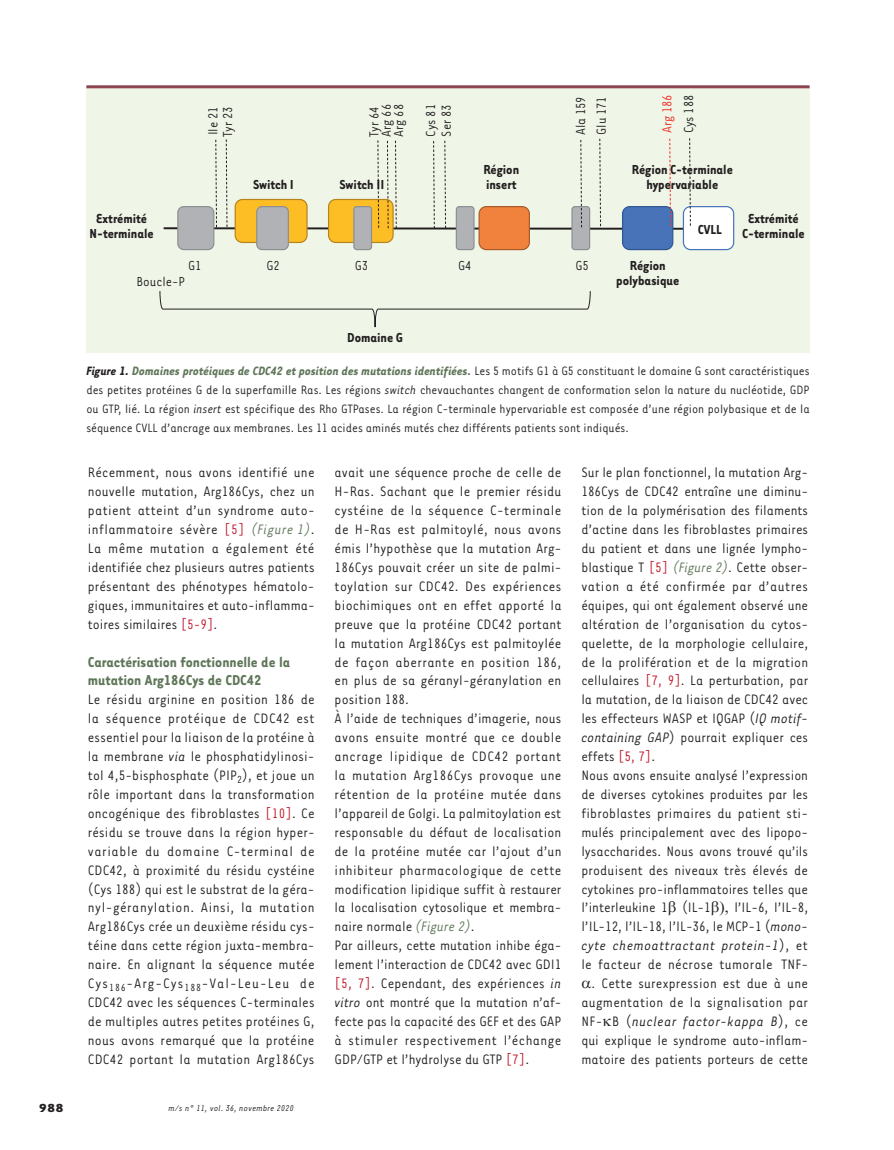
<style>
.page{position:relative;width:894px;height:1150px;background:#fff}
.page>*{position:absolute;margin:0;border:0;box-sizing:border-box;transform-origin:0 0}
.t1{font:700 16.5px/18.9px "Tarzana Narrow";color:#5f7659}
.t2{font:15.75px/18.9px "Tarzana Narrow";letter-spacing:.005em;color:#231f20}
.t3{font:700 15px/15px "Tarzana Narrow";color:#231f20;text-align:center}
.t4{font:15px "Tarzana Narrow";color:#231f20}
.t5{font:15px "Tarzana Narrow";color:#ee2f24}
.t6{font:13.95px/18.9px "Tarzana Narrow";color:#231f20;text-align:justify}
.t7{font:700 13.5px "Tarzana Wide";color:#231f20}
.t8{font:italic 9.75px "Tarzana Narrow";letter-spacing:.025em;color:#231f20}
.s1{font-weight:700;font-style:italic}
.s2{font-weight:700;font-style:italic;color:#5f7659}
.s3{font-style:italic}
.s4{color:#bf182a}
.s5{font-style:italic;color:#5f7659}
</style>
<div class="page">
<div style="left:86px;top:88px;width:723px;height:265px;background:#eff6e8"></div>
<div style="left:328px;top:199px;width:65px;height:43px;background:#fdbd25;border-radius:7px"></div>
<div style="left:328px;top:199px;width:65px;height:44px;border:1px solid #b6851b;border-radius:7px"></div>
<div style="left:235px;top:199px;width:72px;height:43px;background:#fdbd25;border-radius:7px"></div>
<div style="left:234px;top:199px;width:73px;height:44px;border:1px solid #b6851b;border-radius:7px"></div>
<div style="left:622px;top:206px;width:50px;height:43px;background:#4973b9;border-radius:7px"></div>
<div style="left:622px;top:206px;width:51px;height:44px;border:1px solid #2e5792;border-radius:7px"></div>
<div style="left:178px;top:206px;width:36px;height:43px;background:#b1b2b6;border-radius:6px"></div>
<div style="left:177px;top:206px;width:37px;height:44px;border:1px solid #8d8f92;border-radius:6px"></div>
<div style="left:257px;top:206px;width:31px;height:43px;background:#b1b2b6;border-radius:5px"></div>
<div style="left:256px;top:206px;width:33px;height:44px;border:1px solid #8d8f92;border-radius:5px"></div>
<div style="left:354px;top:206px;width:17px;height:43px;background:#b1b2b6;border-radius:3px"></div>
<div style="left:353px;top:206px;width:19px;height:44px;border:1px solid #8d8f92;border-radius:3px"></div>
<svg style="left:159px;top:291px;width:431px;height:36px"></svg>
<div style="left:479px;top:206px;width:50px;height:43px;background:#f1823e;border-radius:7px"></div>
<div style="left:478px;top:206px;width:52px;height:44px;border:1px solid #a95b2a;border-radius:7px"></div>
<div style="left:683px;top:206px;width:50px;height:43px;background:#fff;border-radius:7px"></div>
<div style="left:682px;top:206px;width:52px;height:44px;border:1px solid #4973b9;border-radius:7px"></div>
<div style="left:456px;top:206px;width:18px;height:43px;background:#b1b2b6;border-radius:3px"></div>
<div style="left:455px;top:206px;width:19px;height:44px;border:1px solid #8d8f92;border-radius:3px"></div>
<div style="left:572px;top:206px;width:17px;height:43px;background:#b1b2b6;border-radius:3px"></div>
<div style="left:571px;top:206px;width:19px;height:44px;border:1px solid #8d8f92;border-radius:3px"></div>
<svg style="left:163px;top:138px;width:572px;height:93px"></svg>
<hr style="left:86px;top:85px;width:723px;height:3px;background:#8d454f">
<p class="t4" style="left:204px;top:135px;width:30px;rotate:-90deg">Ile 21</p>
<p class="t4" style="left:571px;top:135px;width:40px;rotate:-90deg">Ala 159</p>
<p class="t4" style="left:377px;top:136px;width:34px;rotate:-90deg">Arg 66</p>
<p class="t4" style="left:389px;top:136px;width:34px;rotate:-90deg">Arg 68</p>
<p class="t4" style="left:421px;top:136px;width:34px;rotate:-90deg">Cys 81</p>
<p class="t4" style="left:437px;top:136px;width:33px;rotate:-90deg">Ser 83</p>
<p class="t4" style="left:365px;top:136px;width:31px;rotate:-90deg">Tyr 64</p>
<p class="t4" style="left:218px;top:136px;width:31px;rotate:-90deg">Tyr 23</p>
<p class="t4" style="left:592px;top:135px;width:40px;rotate:-90deg">Glu 171</p>
<p class="t3" style="left:89px;top:210px;width:66px">Extrémité<br>N-terminale</p>
<p class="t4" style="left:188px;top:256px;width:15px">G1</p>
<p class="t4" style="left:136px;top:272px;width:50px">Boucle-P</p>
<p class="t3" style="left:483px;top:161px;width:37px">Région</p>
<p class="t3" style="left:253px;top:177px;width:42px">Switch I</p>
<p class="t3" style="left:339px;top:177px;width:46px">Switch II</p>
<p class="t3" style="left:486px;top:176px;width:32px">insert</p>
<p class="t4" style="left:266px;top:256px;width:15px">G2</p>
<p class="t4" style="left:355px;top:256px;width:15px">G3</p>
<p class="t4" style="left:458px;top:256px;width:15px">G4</p>
<p class="t4" style="left:575px;top:256px;width:15px">G5</p>
<p class="t5" style="left:658px;top:133px;width:40px;rotate:-90deg">Arg 186</p>
<p class="t4" style="left:679px;top:133px;width:40px;rotate:-90deg">Cys 188</p>
<p class="t3" style="left:631px;top:161px;width:102px">Région C-terminale hypervariable</p>
<p class="t3" style="left:616px;top:257px;width:65px">Région polybasique</p>
<p class="t3" style="left:698px;top:221px;width:25px">CVLL</p>
<p class="t3" style="left:742px;top:210px;width:64px">Extrémité<br>C-terminale</p>
<p class="t3" style="left:347px;top:329px;width:57px">Domaine G</p>
<p class="t6" style="left:86px;top:360px;width:724px"><span class="s1">Figure 1.</span> <span class="s2">Domaines protéiques de CDC42 et position des mutations identifiées.</span> Les 5 motifs G1 à G5 constituant le domaine G sont caractéristiques des petites protéines G de la superfamille Ras. Les régions <span class="s3">switch</span> chevauchantes changent de conformation selon la nature du nucléotide, GDP ou GTP, lié. La région <span class="s3">insert</span> est spécifique des Rho GTPases. La région C-terminale hypervariable est composée d’une région polybasique et de la séquence CVLL d’ancrage aux membranes. Les 11 acides aminés mutés chez différents patients sont indiqués.</p>
<p class="t2" style="left:88px;top:462px;width:228px;text-align:justify">Récemment, nous avons identifié une nouvelle mutation, Arg186Cys, chez un patient atteint d’un syndrome auto&shy;inflammatoire sévère <span class="s4">[5]</span> <span class="s5">(Figure 1)</span>.<br>La même mutation a également été identifiée chez plusieurs autres patients présentant des phénotypes hématolo&shy;giques, immunitaires et auto-inflamma&shy;toires similaires <span class="s4">[5-9]</span>.</p>
<p class="t1" style="left:88px;top:651px;width:204px">Caractérisation fonctionnelle de la mutation Arg186Cys de CDC42</p>
<p class="t2" style="left:88px;top:689px;width:228px;text-align:justify">Le résidu arginine en position 186 de la séquence protéique de CDC42 est essentiel pour la liaison de la protéine à la membrane <span class="s3">via</span> le phosphatidylinosi&shy;tol 4,5-bisphosphate (PIP<sub>2</sub>), et joue un rôle important dans la transformation oncogénique des fibroblastes <span class="s4">[10]</span>. Ce résidu se trouve dans la région hyper&shy;variable du domaine C-terminal de CDC42, à proximité du résidu cystéine (Cys 188) qui est le substrat de la géra&shy;nyl-géranylation. Ainsi, la mutation Arg186Cys crée un deuxième résidu cys&shy;téine dans cette région juxta-membra&shy;naire. En alignant la séquence mutée Cys<sub>186</sub>-Arg-Cys<sub>188</sub>-Val-Leu-Leu de CDC42 avec les séquences C-terminales de multiples autres petites protéines G, nous avons remarqué que la protéine CDC42 portant la mutation Arg186Cys</p>
<p class="t7" style="left:39px;top:1098px;width:26px">988</p>
<p class="t8" style="left:169px;top:1101px;width:127px">m/s n° 11, vol. 36, novembre 2020</p>
<p class="t2" style="left:334px;top:462px;width:228px">avait une séquence proche de celle de H-Ras. Sachant que le premier résidu cystéine de la séquence C-terminale de H-Ras est palmitoylé, nous avons émis l’hypothèse que la mutation Arg-186Cys pouvait créer un site de palmi&shy;toylation sur CDC42. Des expériences biochimiques ont en effet apporté la preuve que la protéine CDC42 portant la mutation Arg186Cys est palmitoylée de façon aberrante en position 186, en plus de sa géranyl-géranylation en position 188.<br>À l’aide de techniques d’imagerie, nous avons ensuite montré que ce double ancrage lipidique de CDC42 portant la mutation Arg186Cys provoque une rétention de la protéine mutée dans l’appareil de Golgi. La palmitoylation est responsable du défaut de localisation de la protéine mutée car l’ajout d’un inhibiteur pharmacologique de cette modification lipidique suffit à restaurer la localisation cytosolique et membra&shy;naire normale <span class="s5">(Figure 2)</span>.<br>Par ailleurs, cette mutation inhibe éga&shy;lement l’interaction de CDC42 avec GDI1 <span class="s4">[5, 7]</span>. Cependant, des expériences <span class="s3">in vitro</span> ont montré que la mutation n’af&shy;fecte pas la capacité des GEF et des GAP à stimuler respectivement l’échange GDP/GTP et l’hydrolyse du GTP <span class="s4">[7]</span>.</p>
<p class="t2" style="left:581px;top:462px;width:228px">Sur le plan fonctionnel, la mutation Arg-186Cys de CDC42 entraîne une diminu&shy;tion de la polymérisation des filaments d’actine dans les fibroblastes primaires du patient et dans une lignée lympho&shy;blastique T <span class="s4">[5]</span> <span class="s5">(Figure 2)</span>. Cette obser&shy;vation a été confirmée par d’autres équipes, qui ont également observé une altération de l’organisation du cytos&shy;quelette, de la morphologie cellulaire, de la prolifération et de la migration cellulaires <span class="s4">[7, 9]</span>. La perturbation, par la mutation, de la liaison de CDC42 avec les effecteurs WASP et IQGAP (<span class="s3">IQ motif&shy;containing GAP</span>) pourrait expliquer ces effets <span class="s4">[5, 7]</span>.<br>Nous avons ensuite analysé l’expression de diverses cytokines produites par les fibroblastes primaires du patient sti&shy;mulés principalement avec des lipopo&shy;lysaccharides. Nous avons trouvé qu’ils produisent des niveaux très élevés de cytokines pro-inflammatoires telles que l’interleukine 1 (IL-1</p>
<p class="t2" style="left:581px;top:897px;width:228px;text-align:right">l’IL-6, l’IL-8,<br>l’IL-12, l’IL-18, l’IL-36, le MCP-1 (<span class="s3">mono&shy;cyte chemoattractant protein-1</span>), et le facteur de nécrose tumorale TNF-. Cette surexpression est due à une augmentation de la signalisation par NF- B (<span class="s3">nuclear factor-kappa B</span>), ce qui explique le syndrome auto-inflam&shy;matoire des patients porteurs de cette</p>
</div>
